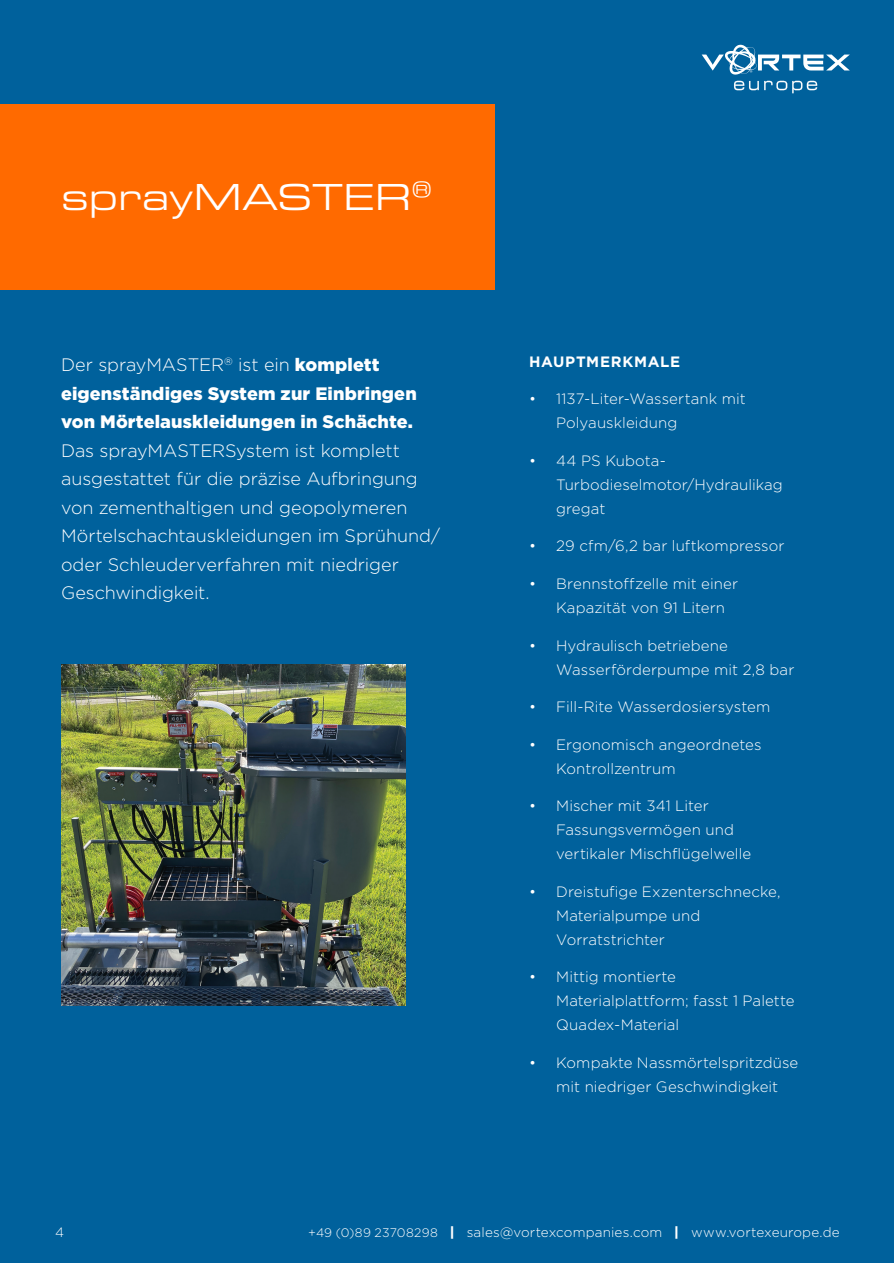
<style>
.page{position:relative;width:894px;height:1263px;background:#fff}
.page>*{position:absolute;margin:0;border:0;box-sizing:border-box;transform-origin:0 0}
.Project_Orange_Headline{font:39px "Eurostile Ext";letter-spacing:.015em;color:#fff}
.Copy{font:300 18px/28.5px "Gotham";letter-spacing:-.005em;color:#fff}
.t1{font:300 15px/24px "Gotham";letter-spacing:.005em;color:#fff}
.Copy-2{font:700 15px "Gotham";letter-spacing:.04em;color:#fff}
.t2{font:300 13.5px "Gotham";letter-spacing:.015em;color:#fff}
.s1{font-weight:900}
.s2{font-size:12.3px}
</style>
<div class="page">
<div style="left:0;top:0;width:893px;height:1263px;background:#00619c"></div>
<svg style="left:734px;top:81px;width:82px;height:12px"></svg>
<svg style="left:701px;top:45px;width:148px;height:30px"></svg>
<div style="left:0;top:104px;width:494px;height:186px;background:#ff6a00"></div>
<img style="left:61px;top:665px;width:345px;height:340px">
<p class="Project_Orange_Headline" style="left:61px;top:170px;width:372px">sprayMASTER<sup>®</sup></p>
<p class="Copy" style="left:61px;top:350px;width:380px">Der sprayMASTER<sup>®</sup> ist ein <span class="s1">komplett eigenständiges System zur Einbringen von Mörtelauskleidungen in Schächte.<br></span>Das sprayMASTERSystem ist komplett ausgestattet für die präzise Aufbringung von zementhaltigen und geopolymeren Mörtelschachtauskleidungen im Sprühund/ oder Schleuderverfahren mit niedriger Geschwindigkeit.</p>
<p class="Copy-2" style="left:529px;top:352px;width:152px">HAUPTMERKMALE</p>
<p class="t1" style="left:556px;top:387px;width:191px;text-indent:-27px">• 1137-Liter-Wassertank mit<br>Polyauskleidung</p>
<p class="t1" style="left:556px;top:448px;width:228px;text-indent:-27px">• 44 PS Kubota-<br>Turbodieselmotor/Hydraulikag gregat</p>
<p class="t1" style="left:529px;top:534px;width:257px">• 29 cfm/6,2 bar luftkompressor</p>
<p class="t1" style="left:556px;top:571px;width:183px;text-indent:-27px">• Brennstoffzelle mit einer<br>Kapazität von 91 Litern</p>
<p class="t1" style="left:556px;top:633px;width:239px;text-indent:-27px">• Hydraulisch betriebene<br>Wasserförderpumpe mit 2,8 bar</p>
<p class="t1" style="left:529px;top:694px;width:242px">• Fill-Rite Wasserdosiersystem</p>
<p class="t1" style="left:556px;top:732px;width:207px;text-indent:-27px">• Ergonomisch angeordnetes<br>Kontrollzentrum</p>
<p class="t1" style="left:556px;top:793px;width:196px;text-indent:-27px">• Mischer mit 341 Liter<br>Fassungsvermögen und vertikaler Mischflügelwelle</p>
<p class="t1" style="left:556px;top:879px;width:226px;text-indent:-27px">• Dreistufige Exzenterschnecke,<br>Materialpumpe und<br>Vorratstrichter</p>
<p class="t1" style="left:556px;top:964px;width:240px;text-indent:-27px">• Mittig montierte<br>Materialplattform; fasst 1 Palette<br>Quadex-Material</p>
<p class="t1" style="left:529px;top:1050px;width:270px;text-align:center">• Kompakte Nassmörtelspritzdüse mit niedriger Geschwindigkeit</p>
<p class="t2" style="left:55px;top:1225px;width:10px">4</p>
<p class="t2" style="left:308px;top:1225px;width:533px"><span class="s2">+49 (0)89 23708298</span> <span class="s1">|</span> sales@vortexcompanies.com <span class="s1">|</span> www.vortexeurope.de</p>
</div>
